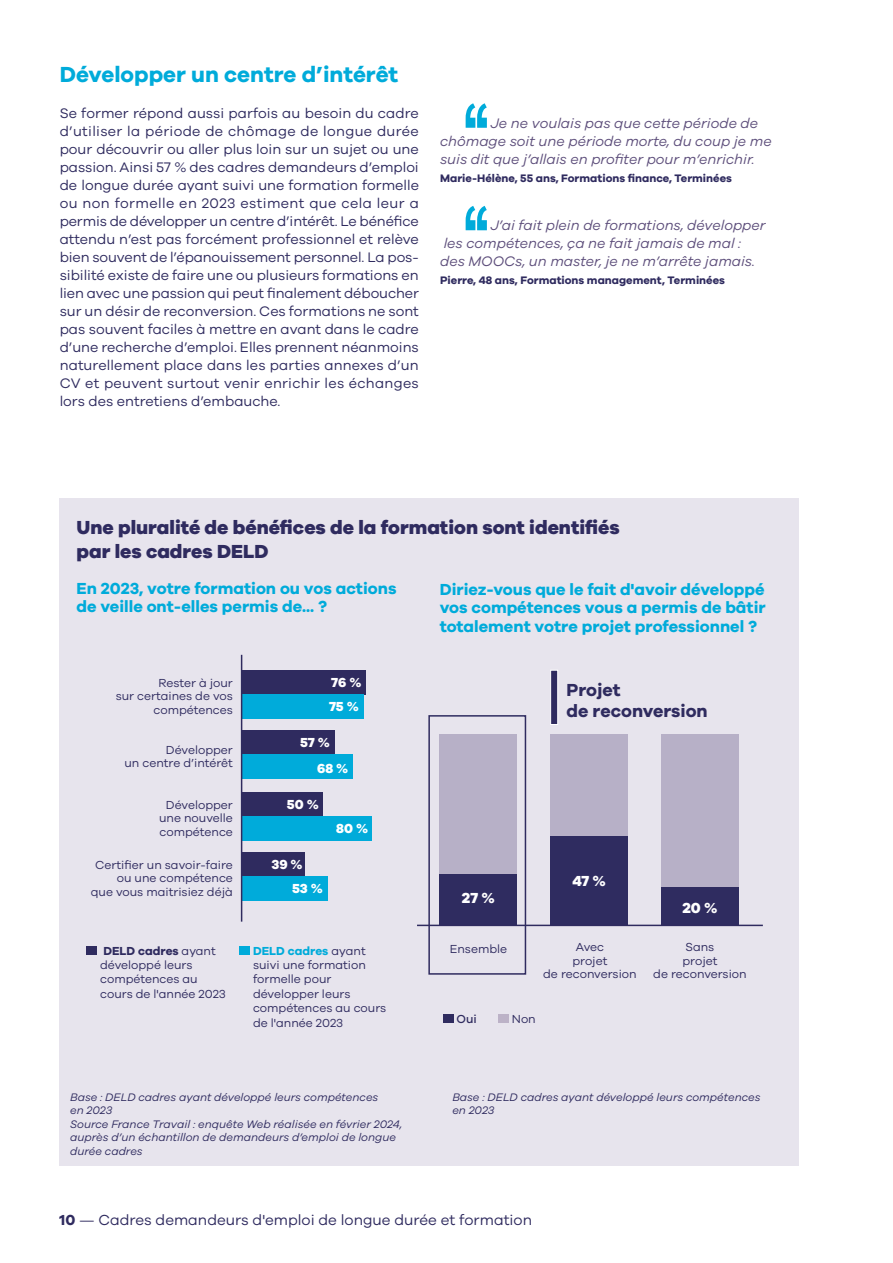
<style>
.page{position:relative;width:893px;height:1263px;background:#fff}
.page>*{position:absolute;margin:0;border:0;box-sizing:border-box;transform-origin:0 0}
.t1{font:700 22.5px "Galano Grotesque";color:#00abda}
.t2{font:800 19.5px/23.4px "Galano Grotesque";color:#2f2b5f}
.t3{font:700 18px/21.6px "Galano Grotesque";color:#2f2b5f}
.t4{font:700 16.5px/18px "Galano Grotesque";color:#00abda}
.t5{font:15px "Galano Grotesque";color:#2f2b5f}
.t6{font:800 15px "Galano Grotesque";color:#fff}
.t7{font:14.25px/18px "Galano Grotesque";color:#2f2b5f;text-align:justify}
.t8{font:italic 14.25px/18px "Galano Grotesque";color:#5d4e7b}
.t9{font:800 13.5px/24.5px "Galano Grotesque";color:#fff}
.t10{font:12px/13.5px "Galano Grotesque";color:#2f2b5f;text-align:right}
.t11{font:500 12px "Galano Grotesque";color:#2f2b5f}
.t12{font:italic 11.25px/13.5px "Galano Grotesque";color:#2f2b5f}
.t13{font:700 11.25px "Galano Grotesque";color:#2f2b5f}
.s1{font-weight:700}
.s2{font-weight:700;color:#00abda}
</style>
<div class="page">
<svg style="left:466px;top:103px;width:21px;height:25px"></svg>
<svg style="left:466px;top:206px;width:21px;height:24px"></svg>
<div style="left:60px;top:498px;width:739px;height:667px;background:#e7e4ed"></div>
<div style="left:241px;top:670px;width:125px;height:24px;background:#2f2b5f"></div>
<div style="left:241px;top:694px;width:123px;height:24px;background:#00abda"></div>
<div style="left:241px;top:730px;width:94px;height:24px;background:#2f2b5f"></div>
<div style="left:241px;top:754px;width:112px;height:24px;background:#00abda"></div>
<div style="left:241px;top:792px;width:82px;height:24px;background:#2f2b5f"></div>
<div style="left:241px;top:816px;width:131px;height:24px;background:#00abda"></div>
<div style="left:241px;top:852px;width:64px;height:24px;background:#2f2b5f"></div>
<div style="left:241px;top:876px;width:87px;height:24px;background:#00abda"></div>
<div style="left:550px;top:670px;width:8px;height:55px;background:#2f2b5f;border:1px solid #fff"></div>
<div style="left:440px;top:734px;width:77px;height:192px;background:#b7b0c7"></div>
<div style="left:440px;top:874px;width:77px;height:52px;background:#2f2c60"></div>
<div style="left:550px;top:734px;width:78px;height:192px;background:#b7b0c7"></div>
<div style="left:550px;top:836px;width:78px;height:90px;background:#2f2c60"></div>
<div style="left:661px;top:734px;width:78px;height:192px;background:#b7b0c7"></div>
<div style="left:661px;top:887px;width:78px;height:39px;background:#2f2c60"></div>
<div style="left:239px;top:946px;width:11px;height:9px;background:#00abda"></div>
<div style="left:87px;top:946px;width:10px;height:9px;background:#2f2b5f"></div>
<div style="left:498px;top:1015px;width:10px;height:8px;background:#bcb2c7"></div>
<div style="left:443px;top:1014px;width:10px;height:9px;background:#2f2b5f"></div>
<div style="left:428px;top:715px;width:98px;height:260px;border:2px solid #2f2b5f"></div>
<hr style="left:417px;top:925px;width:346px;height:1px;background:#2f2b5f">
<hr style="left:241px;top:655px;width:1px;height:267px;background:#2f2b5f">
<h1 class="t1" style="left:60px;top:61px;width:340px">Développer un centre d’intérêt</h1>
<p class="t7" style="left:60px;top:103px;width:361px">Se former répond aussi parfois au besoin du cadre d’utiliser la période de chômage de longue durée pour découvrir ou aller plus loin sur un sujet ou une passion. Ainsi 57 % des cadres demandeurs d’emploi de longue durée ayant suivi une formation formelle ou non formelle en 2023 estiment que cela leur a permis de développer un centre d’intérêt. Le bénéfice attendu n’est pas forcément professionnel et relève bien souvent de l’épanouissement personnel. La pos&shy;sibilité existe de faire une ou plusieurs formations en lien avec une passion qui peut finalement déboucher sur un désir de reconversion. Ces formations ne sont pas souvent faciles à mettre en avant dans le cadre d’une recherche d’emploi. Elles prennent néanmoins naturellement place dans les parties annexes d’un CV et peuvent surtout venir enrichir les échanges lors des entretiens d’embauche.</p>
<p class="t8" style="left:440px;top:114px;width:333px;text-indent:50px">Je ne voulais pas que cette période de chômage soit une période morte, du coup je me suis dit que j’allais en profiter pour m’enrichir.</p>
<p class="t13" style="left:440px;top:171px;width:293px">Marie-Hélène, 55 ans, Formations finance, Terminées</p>
<p class="t8" style="left:440px;top:216px;width:327px;text-indent:50px">J’ai fait plein de formations, développer les compétences, ça ne fait jamais de mal : des MOOCs, un master, je ne m’arrête jamais.</p>
<p class="t13" style="left:440px;top:273px;width:286px">Pierre, 48 ans, Formations management, Terminées</p>
<h2 class="t2" style="left:77px;top:515px;width:545px">Une pluralité de bénéfices de la formation sont identifiés par les cadres DELD</h2>
<p class="t4" style="left:77px;top:579px;width:321px">En 2023, votre formation ou vos actions de veille ont-elles permis de... ?</p>
<p class="t4" style="left:440px;top:580px;width:328px;text-align:justify">Diriez-vous que le fait d'avoir développé vos compétences vous a permis de bâtir totalement votre projet professionnel ?</p>
<p class="t10" style="left:116px;top:675px;width:119px">Rester à jour<br>sur certaines de vos compétences</p>
<p class="t9" style="left:329px;top:669px;width:34px">76 %<br>75 %</p>
<p class="t10" style="left:124px;top:743px;width:110px">Développer<br>un centre d’intérêt</p>
<p class="t9" style="left:317px;top:729px;width:33px;line-height:25.5px;text-indent:-17px">57 %<br>68 %</p>
<p class="t10" style="left:159px;top:797px;width:75px;text-align:center">Développer une nouvelle compétence</p>
<p class="t9" style="left:287px;top:791px;width:33px">50 %</p>
<p class="t9" style="left:336px;top:815px;width:33px">80 %</p>
<p class="t10" style="left:91px;top:858px;width:143px">Certifier un savoir-faire ou une compétence<br>que vous maitrisiez déjà</p>
<p class="t9" style="left:292px;top:852px;width:32px;line-height:23.7px;text-indent:-21px">39 %<br>53 %</p>
<p class="t10" style="left:100px;top:943px;width:127px;line-height:14.4px;text-align:left"><span class="s1">DELD cadres</span> ayant développé leurs compétences au cours de l'année 2023</p>
<p class="t10" style="left:253px;top:943px;width:135px;line-height:14.4px;text-align:left"><span class="s2">DELD cadres</span> ayant suivi une formation formelle pour développer leurs compétences au cours de l'année 2023</p>
<p class="t3" style="left:566px;top:678px;width:143px">Projet<br>de reconversion</p>
<p class="t6" style="left:462px;top:889px;width:35px">27 %</p>
<p class="t6" style="left:572px;top:871px;width:35px">47 %</p>
<p class="t6" style="left:682px;top:898px;width:37px">20 %</p>
<p class="t10" style="left:450px;top:942px;width:59px">Ensemble</p>
<p class="t10" style="left:543px;top:940px;width:95px;text-align:center">Avec<br>projet<br>de reconversion</p>
<p class="t10" style="left:653px;top:940px;width:95px;text-align:center">Sans<br>projet<br>de reconversion</p>
<p class="t11" style="left:457px;top:1011px;width:22px">Oui</p>
<p class="t10" style="left:512px;top:1011px;width:25px">Non</p>
<p class="t12" style="left:70px;top:1090px;width:333px">Base : DELD cadres ayant développé leurs compétences<br>en 2023<br>Source France Travail : enquête Web réalisée en février 2024, auprès d’un échantillon de demandeurs d’emploi de longue durée cadres</p>
<p class="t12" style="left:452px;top:1090px;width:310px">Base : DELD cadres ayant développé leurs compétences en 2023</p>
<p class="t5" style="left:60px;top:1211px;width:474px"><span class="s1">10</span> — Cadres demandeurs d'emploi de longue durée et formation</p>
</div>
